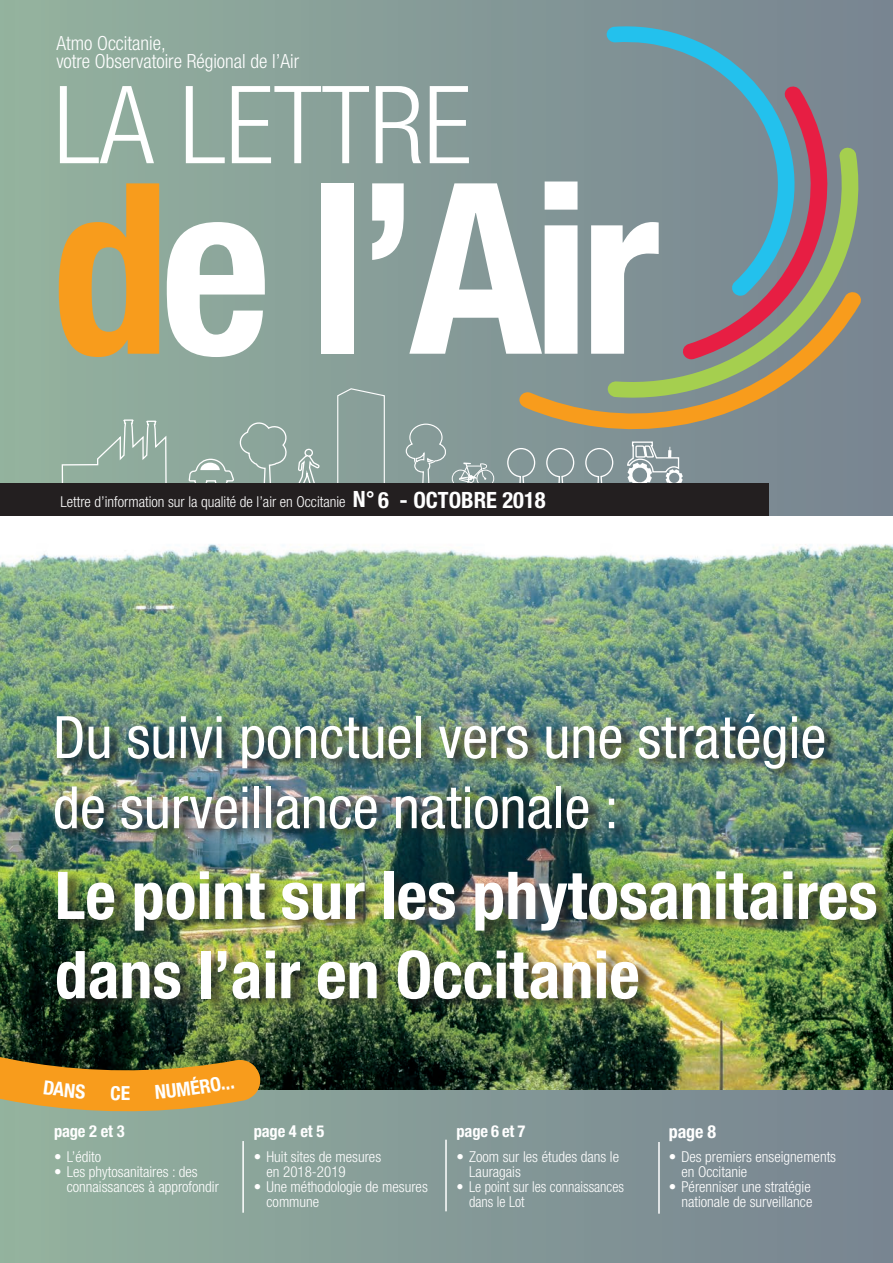
<style>
.page{position:relative;width:893px;height:1263px;background:#fff}
.page>*{position:absolute;margin:0;border:0;box-sizing:border-box;transform-origin:0 0}
.t1{font:700 condensed 238.5px "Helvetica Neue LT Std";color:#fff}
.t2{font:300 condensed 108px "Helvetica Neue LT Std";color:#fff}
.t3{font:700 condensed 66px/79.2px "Helvetica Neue LT Std";color:#fff}
.t4{font:condensed 58.5px/70.2px "Helvetica Neue LT Std";color:#fff}
.t5{font:300 condensed 19.5px/18px "Helvetica Neue LT Std";color:#fff}
.t6{font:700 condensed 19.5px "Helvetica Neue LT Std";color:#fff}
.t7{font:700 condensed 18px "Helvetica Neue LT Std";color:#fff}
.t8{font:700 condensed 16.5px "Helvetica Neue LT Std";letter-spacing:-.01em;color:#fff}
.t9{font:300 condensed 15px/15px "Helvetica Neue LT Std";color:#fff}
.t10{font:300 condensed 15px/15px "Helvetica Neue LT Std";color:#fff;scale:.95 1}
.s1{color:#f89c1c}
.s2{font-weight:700;font-size:22.5px}
</style>
<div class="page">
<div style="left:0;top:0;width:893px;height:1263px;background:linear-gradient(to right,#93b29e,#788491)"></div>
<svg style="left:606px;top:26px;width:198px;height:265px;background:#7095a0"></svg>
<svg style="left:682px;top:85px;width:149px;height:62px;background:#7c8595"></svg>
<svg style="left:607px;top:147px;width:252px;height:144px;background:#808d8f"></svg>
<svg style="left:519px;top:291px;width:343px;height:149px;background:#91907f"></svg>
<svg style="left:626px;top:441px;width:57px;height:43px"></svg>
<svg style="left:62px;top:388px;width:552px;height:96px;background:#8fa298"></svg>
<div style="left:0;top:484px;width:769px;height:33px;background:#231f20"></div>
<img style="left:0;top:517px;width:893px;height:572px">
<img style="left:0;top:666px;width:262px;height:482px">
<hr style="left:242px;top:1141px;width:2px;height:72px;background:#fff">
<hr style="left:445px;top:1140px;width:2px;height:71px;background:#fff">
<hr style="left:658px;top:1142px;width:2px;height:72px;background:#fff">
<div style="left:58px;top:869px;width:835px;height:144px;background:#231f20;opacity:.75"></div>
<img style="left:54px;top:710px;width:785px;height:131px">
<svg style="left:44px;top:1080px;width:42px;height:19px"></svg>
<svg style="left:111px;top:1086px;width:9px;height:14px"></svg>
<div style="left:155px;top:1076px;width:79px;height:23px;background:#f89c1c"></div>
<h3 class="t5" style="left:56px;top:34px;width:244px">Atmo Occitanie,<br>votre Observatoire Régional de l’Air</h3>
<h2 class="t2" style="left:54px;top:63px;width:419px">LA LETTRE</h2>
<h1 class="t1" style="left:51px;top:124px;width:610px"><span class="s1">d</span>e l’Air</h1>
<p class="t9" style="left:60px;top:494px;width:487px">Lettre d’information sur la qualité de l’air en Occitanie <span class="s2">N° 6 - OCTOBRE 2018</span></p>
<h3 class="t4" style="left:53px;top:702px;width:775px">Du suivi ponctuel vers une stratégie de surveillance nationale :</h3>
<h3 class="t3" style="left:55px;top:855px;width:824px">Le point sur les phytosanitaires dans l’air en Occitanie</h3>
<h3 class="t6" style="left:121px;top:1081px;width:11px">E</h3>
<p class="t8" style="left:54px;top:1121px;width:72px">page 2 et 3</p>
<p class="t8" style="left:254px;top:1121px;width:72px">page 4 et 5</p>
<p class="t8" style="left:456px;top:1121px;width:70px">page 6 et 7</p>
<p class="t7" style="left:669px;top:1121px;width:49px">page 8</p>
<p class="t9" style="left:681px;top:1149px;width:156px;text-indent:-13px">• Des premiers enseignements en Occitanie</p>
<p class="t9" style="left:669px;top:1179px;width:145px;text-align:right">• Pérenniser une stratégie nationale de surveillance</p>
<p class="t9" style="left:54px;top:1149px;width:49px">• L’édito</p>
<p class="t9" style="left:67px;top:1164px;width:154px;text-indent:-13px">• Les phytosanitaires : des connaissances à approfondir</p>
<p class="t9" style="left:469px;top:1149px;width:151px;text-indent:-13px">• Zoom sur les études dans le<br>Lauragais</p>
<p class="t10" style="left:469px;top:1179px;width:164px;text-indent:-13px">• Le point sur les connaissances dans le Lot</p>
<p class="t9" style="left:266px;top:1149px;width:116px;text-indent:-13px">• Huit sites de mesures en 2018-2019</p>
<p class="t9" style="left:266px;top:1179px;width:163px;text-indent:-13px">• Une méthodologie de mesures commune</p>
</div>
